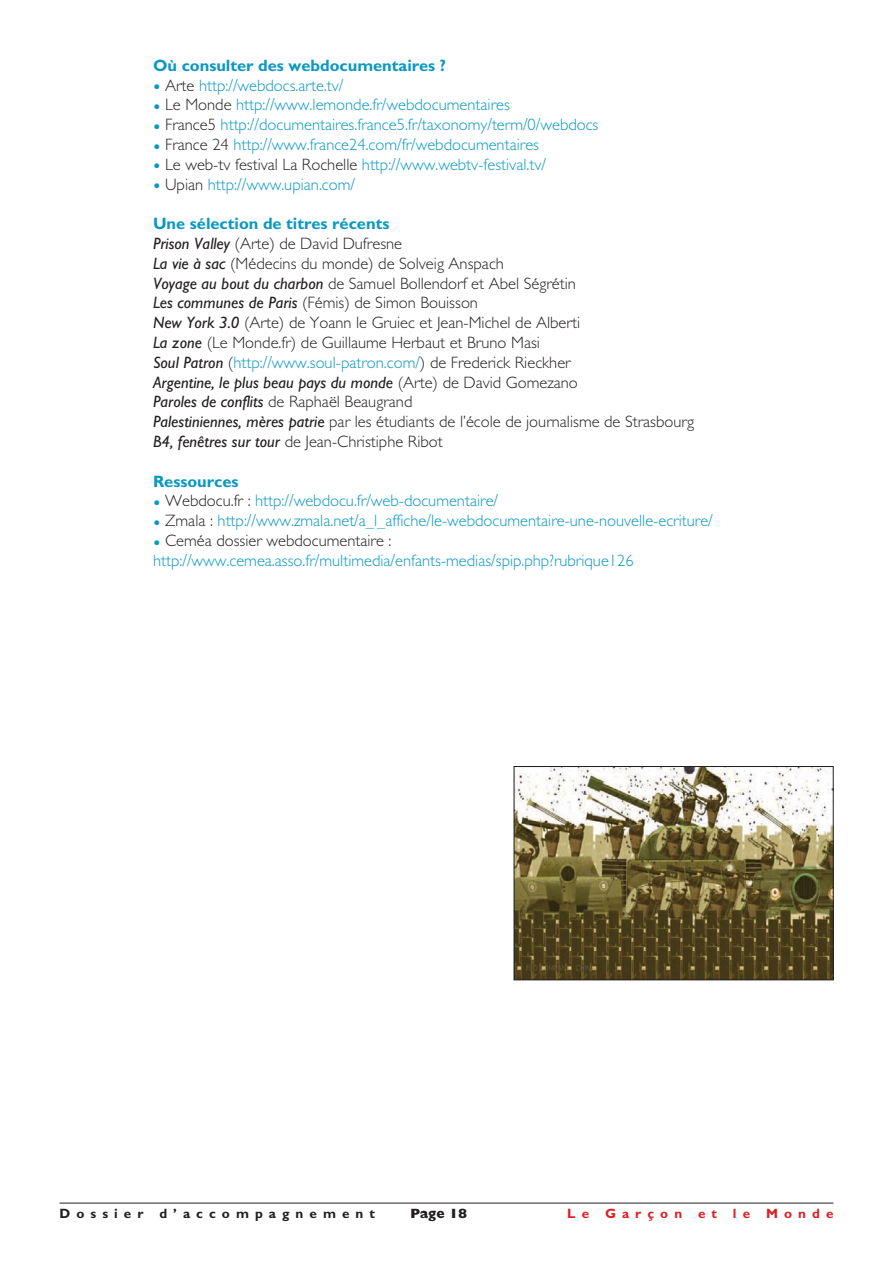
<style>
.page{position:relative;width:893px;height:1263px;background:#fff}
.page>*{position:absolute;margin:0;border:0;box-sizing:border-box;transform-origin:0 0}
.t1{font:300 16.5px/19.8px "M Gill Sans";color:#231f20}
.t2{font:300 16.5px/19.8px "M Gill Sans";color:#0a98c2}
.t3{font:700 16.5px "M Gill Sans";color:#0a98c2}
.t4{font:700 13.5px "M Gill Sans";letter-spacing:.45em;color:#231f20}
.t5{font:700 13.5px "M Gill Sans";letter-spacing:.45em;color:#da2128}
.t6{font:800 13.5px "M Gill Sans";color:#231f20}
.s1{color:#231f20}
.s2{font-weight:700;color:#0a98c2}
.s3{font-weight:400;font-style:italic}
.s4{color:#0a98c2}
</style>
<div class="page">
<hr style="left:60px;top:1203px;width:773px;height:1px;background:#231f20">
<img style="left:516px;top:768px;width:315px;height:210px">
<div style="left:514px;top:766px;width:319px;height:214px;border:1px solid #231f20"></div>
<p class="t3" style="left:153px;top:60px;width:294px">Où consulter des webdocumentaires ?</p>
<p class="t2" style="left:153px;top:77px;width:192px"><sub>•</sub> <span class="s1">Arte</span> http://webdocs.arte.tv/</p>
<p class="t2" style="left:153px;top:97px;width:358px"><sub>•</sub> <span class="s1">Le Monde</span> http://www.lemonde.fr/webdocumentaires</p>
<p class="t2" style="left:153px;top:117px;width:447px"><sub>•</sub> <span class="s1">France5</span> http://documentaires.france5.fr/taxonomy/term/0/webdocs</p>
<p class="t2" style="left:153px;top:136px;width:387px"><sub>•</sub> <span class="s1">France 24</span> http://www.france24.com/fr/webdocumentaires</p>
<p class="t2" style="left:153px;top:156px;width:394px"><sub>•</sub> <span class="s1">Le web-tv festival La Rochelle</span> http://www.webtv-festival.tv/</p>
<p class="t2" style="left:153px;top:176px;width:203px"><sub>•</sub> <span class="s1">Upian</span> http://www.upian.com/</p>
<p class="t1" style="left:153px;top:216px;width:542px"><span class="s2">Une sélection de titres récents<br></span><span class="s3">Prison Valley</span> (Arte) de David Dufresne<br><span class="s3">La vie à sac</span> (Médecins du monde) de Solveig Anspach<br><span class="s3">Voyage au bout du charbon</span> de Samuel Bollendorf et Abel Ségrétin<br><span class="s3">Les communes de Paris</span> (Fémis) de Simon Bouisson<br><span class="s3">New York 3.0</span> (Arte) de Yoann le Gruiec et Jean-Michel de Alberti<br><span class="s3">La zone</span> (Le Monde.fr) de Guillaume Herbaut et Bruno Masi<br><span class="s3">Soul Patron</span> (<span class="s4">http://www.soul-patron.com/</span>) de Frederick Rieckher<br><span class="s3">Argentine, le plus beau pays du monde</span> (Arte) de David Gomezano<br><span class="s3">Paroles de conflits</span> de Raphaël Beaugrand<br><span class="s3">Palestiniennes, mères patrie</span> par les étudiants de l’école de journalisme de Strasbourg <span class="s3">B4, fenêtres sur tour</span> de Jean-Christiphe Ribot</p>
<p class="t3" style="left:153px;top:475px;width:87px">Ressources</p>
<p class="t2" style="left:153px;top:493px;width:347px"><sub>•</sub> <span class="s1">Webdocu.fr :</span> http://webdocu.fr/web-documentaire/</p>
<p class="t2" style="left:153px;top:513px;width:561px"><sub>•</sub> <span class="s1">Zmala :</span> http://www.zmala.net/a_l_affiche/le-webdocumentaire-une-nouvelle-ecriture/</p>
<p class="t2" style="left:153px;top:532px;width:482px"><sub>•</sub> <span class="s1">Ceméa dossier webdocumentaire : </span>http://www.cemea.asso.fr/multimedia/enfants-medias/spip.php?rubrique126</p>
<p class="t4" style="left:60px;top:1208px;width:317px">Dossier d’accompagnement</p>
<p class="t6" style="left:410px;top:1208px;width:58px">Page 18</p>
<p class="t5" style="left:567px;top:1208px;width:268px">Le Garçon et le Monde</p>
</div>
